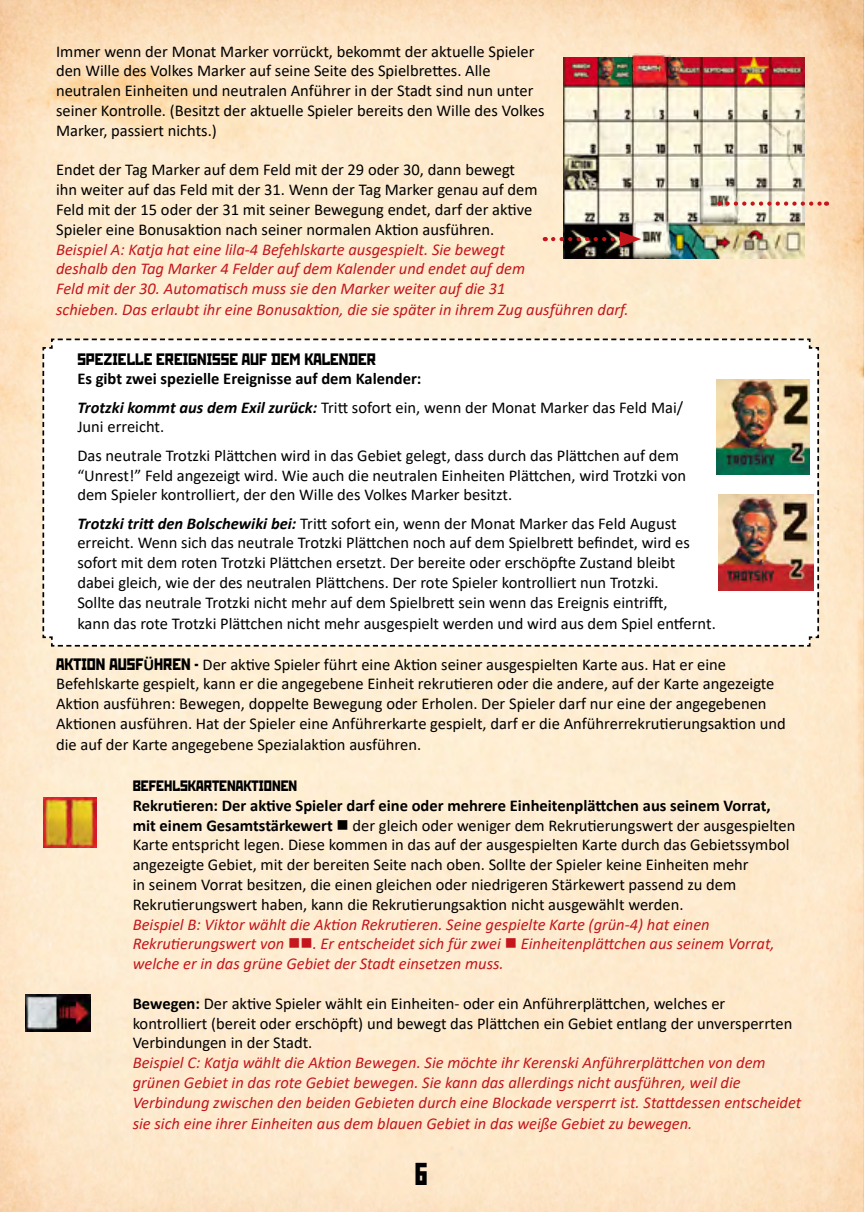
<style>
.page{position:relative;width:864px;height:1212px;background:#fff}
.page>*{position:absolute;margin:0;border:0;box-sizing:border-box;transform-origin:0 0}
.t1{font:700 condensed 31.5px "Rodchenko";color:#000}
.t2{font:16.5px/19.8px "Calibri";color:#000}
.t3{font:italic 16.5px/20.2px "Calibri";color:#c4161c}
.t4{font:700 16.5px/28.3px "Calibri";color:#000}
.t5{font:16.5px "Rodchenko";color:#000}
.t6{font:15px "Rodchenko";color:#000}
.s1{font-style:italic}
.s2{font-weight:400}
.s3{font-weight:700;font-style:italic}
.s4{font-family:"Rodchenko"}
.s5{font-weight:700}
</style>
<div class="page">
<img style="left:0;top:0;width:863px;height:1212px">
<svg style="left:42px;top:338px;width:777px;height:309px"></svg>
<img style="left:44px;top:798px;width:53px;height:49px">
<img style="left:25px;top:994px;width:66px;height:37px">
<img style="left:563px;top:58px;width:241px;height:200px">
<img style="left:716px;top:379px;width:93px;height:95px">
<img style="left:718px;top:494px;width:94px;height:96px">
<img style="left:697px;top:184px;width:42px;height:39px">
<img style="left:628px;top:53px;width:42px;height:37px">
<img style="left:630px;top:220px;width:41px;height:38px">
<svg style="left:727px;top:201px;width:99px;height:5px"></svg>
<svg style="left:553px;top:231px;width:88px;height:16px"></svg>
<p class="t2" style="left:56px;top:41px;width:489px">Immer wenn der Monat Marker vorrückt, bekommt der aktuelle Spieler den Wille des Volkes Marker auf seine Seite des Spielbrettes. Alle neutralen Einheiten und neutralen Anführer in der Stadt sind nun unter seiner Kontrolle. (Besitzt der aktuelle Spieler bereits den Wille des Volkes Marker, passiert nichts.)</p>
<p class="t2" style="left:56px;top:160px;width:483px">Endet der Tag Marker auf dem Feld mit der 29 oder 30, dann bewegt ihn weiter auf das Feld mit der 31. Wenn der Tag Marker genau auf dem Feld mit der 15 oder der 31 mit seiner Bewegung endet, darf der aktive Spieler eine Bonusaktion nach seiner normalen Aktion ausführen.</p>
<p class="t3" style="left:56px;top:238px;width:573px">Beispiel A: Katja hat eine lila-4 Befehlskarte ausgespielt. Sie bewegt<br>deshalb den Tag Marker 4 Felder auf dem Kalender und endet auf dem<br>Feld mit der 30. Automatisch muss sie den Marker weiter auf die 31<br>schieben. Das erlaubt ihr eine Bonusaktion, die sie später in ihrem Zug ausführen darf.</p>
<p class="t5" style="left:77px;top:350px;width:300px">SPEZIELLE EREIGNISSE AUF DEM KALENDER</p>
<p class="t4" style="left:77px;top:364px;width:607px">Es gibt zwei spezielle Ereignisse auf dem Kalender:<br><span class="s1">Trotzki kommt aus dem Exil zurück:</span> <span class="s2">Tritt sofort ein, wenn der Monat Marker das Feld Mai/</span></p>
<p class="t2" style="left:77px;top:412px;width:602px;line-height:28.3px">Juni erreicht.<br>Das neutrale Trotzki Plättchen wird in das Gebiet gelegt, dass durch das Plättchen auf dem</p>
<p class="t2" style="left:77px;top:465px;width:610px">“Unrest!” Feld angezeigt wird. Wie auch die neutralen Einheiten Plättchen, wird Trotzki von dem Spieler kontrolliert, der den Wille des Volkes Marker besitzt.</p>
<p class="t2" style="left:77px;top:513px;width:639px"><span class="s3">Trotzki tritt den Bolschewiki bei:</span> Tritt sofort ein, wenn der Monat Marker das Feld August erreicht. Wenn sich das neutrale Trotzki Plättchen noch auf dem Spielbrett befindet, wird es sofort mit dem roten Trotzki Plättchen ersetzt. Der bereite oder erschöpfte Zustand bleibt dabei gleich, wie der des neutralen Plättchens. Der rote Spieler kontrolliert nun Trotzki.<br>Sollte das neutrale Trotzki nicht mehr auf dem Spielbrett sein wenn das Ereignis eintrifft,<br>kann das rote Trotzki Plättchen nicht mehr ausgespielt werden und wird aus dem Spiel entfernt.</p>
<p class="t2" style="left:56px;top:654px;width:731px"><span class="s4">AKTION AUSF</span><span class="s5">Ü</span><span class="s4">HREN -</span> Der aktive Spieler führt eine Aktion seiner ausgespielten Karte aus. Hat er eine Befehlskarte gespielt, kann er die angegebene Einheit rekrutieren oder die andere, auf der Karte angezeigte Aktion ausführen: Bewegen, doppelte Bewegung oder Erholen. Der Spieler darf nur eine der angegebenen Aktionen ausführen. Hat der Spieler eine Anführerkarte gespielt, darf er die Anführerrekrutierungsaktion und die auf der Karte angegebene Spezialaktion ausführen.</p>
<p class="t6" style="left:133px;top:777px;width:166px">BEFEHLSKARTENAKTIONEN</p>
<p class="t2" style="left:133px;top:795px;width:664px"><span class="s5">Rekrutieren: Der aktive Spieler darf eine oder mehrere Einheitenplättchen aus seinem Vorrat, mit einem Gesamtstärkewert</span> ■ der gleich oder weniger dem Rekrutierungswert der ausgespielten Karte entspricht legen. Diese kommen in das auf der ausgespielten Karte durch das Gebietssymbol angezeigte Gebiet, mit der bereiten Seite nach oben. Sollte der Spieler keine Einheiten mehr<br>in seinem Vorrat besitzen, die einen gleichen oder niedrigeren Stärkewert passend zu dem Rekrutierungswert haben, kann die Rekrutierungsaktion nicht ausgewählt werden.</p>
<p class="t3" style="left:133px;top:913px;width:643px;line-height:19.8px">Beispiel B: Viktor wählt die Aktion Rekrutieren. Seine gespielte Karte (grün-4) hat einen<br>Rekrutierungswert von ■■. Er entscheidet sich für zwei ■ Einheitenplättchen aus seinem Vorrat, welche er in das grüne Gebiet der Stadt einsetzen muss.</p>
<p class="t2" style="left:133px;top:993px;width:661px"><span class="s5">Bewegen:</span> Der aktive Spieler wählt ein Einheiten- oder ein Anführerplättchen, welches er kontrolliert (bereit oder erschöpft) und bewegt das Plättchen ein Gebiet entlang der unversperrten<br>Verbindungen in der Stadt.</p>
<p class="t3" style="left:133px;top:1052px;width:670px">Beispiel C: Katja wählt die Aktion Bewegen. Sie möchte ihr Kerenski Anführerplättchen von dem grünen Gebiet in das rote Gebiet bewegen. Sie kann das allerdings nicht ausführen, weil die Verbindung zwischen den beiden Gebieten durch eine Blockade versperrt ist. Stattdessen entscheidet sie sich eine ihrer Einheiten aus dem blauen Gebiet in das weiße Gebiet zu bewegen.</p>
<h1 class="t1" style="left:414px;top:1157px;width:15px">6</h1>
</div>
